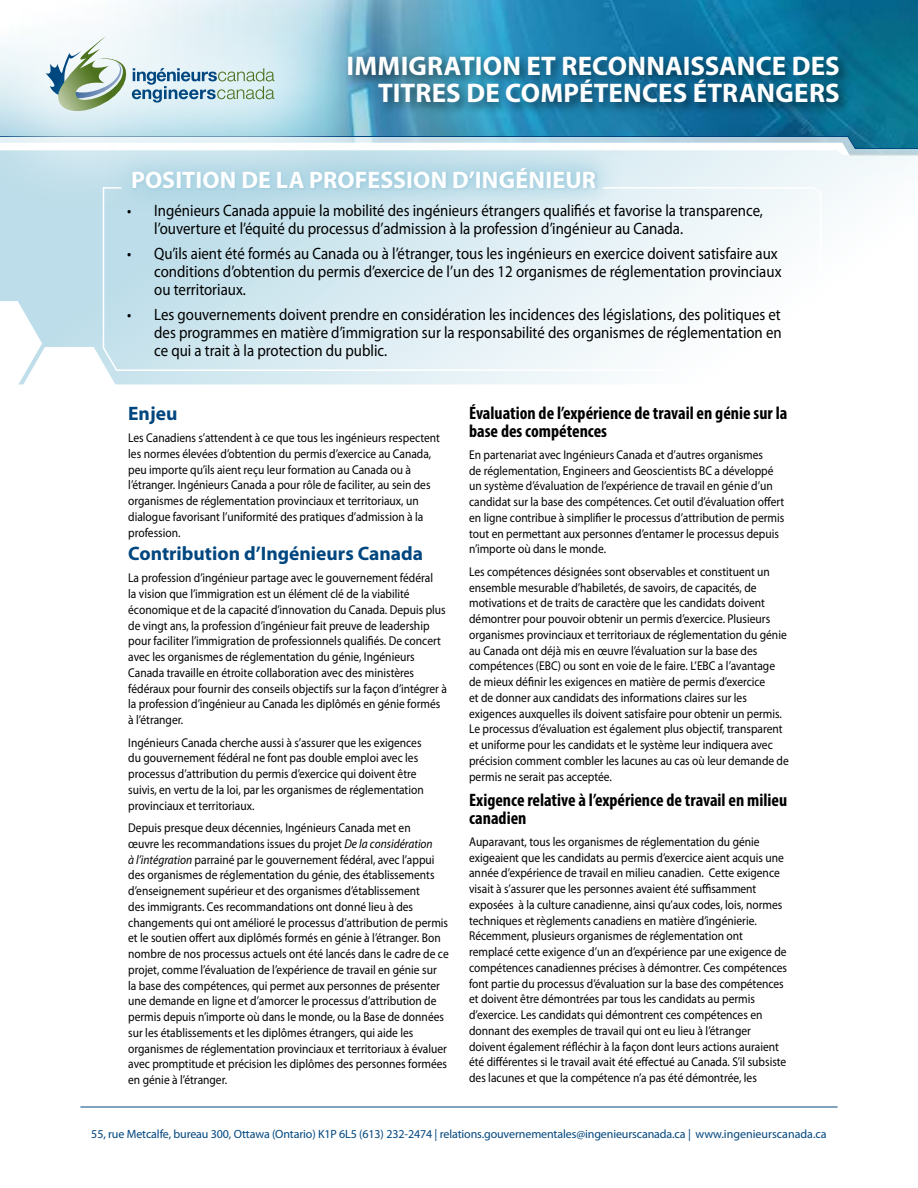
<style>
.page{position:relative;width:918px;height:1188px;background:#fff}
.page>*{position:absolute;margin:0;border:0;box-sizing:border-box;transform-origin:0 0}
.t1{font:700 27px/27px "Myriad Pro";letter-spacing:.005em;color:#fff;text-align:right}
.t2{font:700 24px "Myriad Pro";letter-spacing:.01em;color:#fff}
.t3{font:700 19.5px "Myriad Pro";color:#00467f}
.t4{font:700 condensed 18px/18px "Myriad Pro";color:#000}
.t5{font:16.5px/18px "Myriad Pro";color:#000;scale:.9 1}
.t6{font:12.75px/15.8px "Myriad Pro";color:#000;scale:.9 1}
.t7{font:12px "Myriad Pro";letter-spacing:-.01em;color:#00467f}
.s1{font-style:italic}
</style>
<div class="page">
<img style="left:80px;top:0;width:838px;height:1107px">
<svg style="left:382px;top:136px;width:536px;height:14px"></svg>
<svg style="left:0;top:150px;width:918px;height:234px"></svg>
<svg style="left:382px;top:144px;width:238px;height:42px;background:#c5e0eb"></svg>
<svg style="left:0;top:301px;width:118px;height:131px"></svg>
<svg style="left:800px;top:235px;width:118px;height:197px"></svg>
<svg style="left:102px;top:186px;width:720px;height:186px"></svg>
<div style="left:0;top:0;width:382px;height:219px;background:#fff;opacity:.75"></div>
<svg style="left:45px;top:36px;width:229px;height:78px;background:#c4d9d9"></svg>
<hr style="left:80px;top:1107px;width:758px;height:1px;background:#00467f">
<div style="left:345px;top:53px;width:507px;height:62px;background:#000;opacity:.52"></div>
<h1 class="t1" style="left:346px;top:53px;width:495px">IMMIGRATION ET RECONNAISSANCE DES<br>TITRES DE COMPÉTENCES ÉTRANGERS</h1>
<h2 class="t2" style="left:131px;top:166px;width:467px">POSITION DE LA PROFESSION D’INGÉNIEUR</h2>
<p class="t5" style="left:154px;top:202px;width:678px;text-indent:-27px">• Ingénieurs Canada appuie la mobilité des ingénieurs étrangers qualifiés et favorise la transparence, l’ouverture et l’équité du processus d’admission à la profession d’ingénieur au Canada.</p>
<p class="t5" style="left:154px;top:245px;width:698px;text-indent:-27px">• Qu’ils aient été formés au Canada ou à l’étranger, tous les ingénieurs en exercice doivent satisfaire aux conditions d’obtention du permis d’exercice de l’un des 12 organismes de réglementation provinciaux ou territoriaux.</p>
<p class="t5" style="left:154px;top:306px;width:699px;text-align:justify;text-indent:-27px">• Les gouvernements doivent prendre en considération les incidences des législations, des politiques et des programmes en matière d’immigration sur la responsabilité des organismes de réglementation en ce qui a trait à la protection du public.</p>
<h3 class="t3" style="left:128px;top:402px;width:51px">Enjeu</h3>
<p class="t6" style="left:128px;top:430px;width:348px">Les Canadiens s’attendent à ce que tous les ingénieurs respectent les normes élevées d’obtention du permis d’exercice au Canada, peu importe qu’ils aient reçu leur formation au Canada ou à l’étranger. Ingénieurs Canada a pour rôle de faciliter, au sein des organismes de réglementation provinciaux et territoriaux, un dialogue favorisant l’uniformité des pratiques d’admission à la profession.</p>
<h3 class="t3" style="left:128px;top:542px;width:296px">Contribution d’Ingénieurs Canada</h3>
<p class="t6" style="left:128px;top:570px;width:356px">La profession d’ingénieur partage avec le gouvernement fédéral<br>la vision que l’immigration est un élément clé de la viabilité économique et de la capacité d’innovation du Canada. Depuis plus de vingt ans, la profession d’ingénieur fait preuve de leadership pour faciliter l’immigration de professionnels qualifiés. De concert avec les organismes de réglementation du génie, Ingénieurs Canada travaille en étroite collaboration avec des ministères fédéraux pour fournir des conseils objectifs sur la façon d’intégrer à la profession d’ingénieur au Canada les diplômés en génie formés à l’étranger.</p>
<p class="t6" style="left:128px;top:735px;width:330px">Ingénieurs Canada cherche aussi à s’assurer que les exigences du gouvernement fédéral ne font pas double emploi avec les processus d’attribution du permis d’exercice qui doivent être suivis, en vertu de la loi, par les organismes de réglementation provinciaux et territoriaux.</p>
<p class="t6" style="left:128px;top:820px;width:358px">Depuis presque deux décennies, Ingénieurs Canada met en<br>œuvre les recommandations issues du projet <span class="s1">De la considération<br>à l’intégration</span> parrainé par le gouvernement fédéral, avec l’appui des organismes de réglementation du génie, des établissements d’enseignement supérieur et des organismes d’établissement<br>des immigrants. Ces recommandations ont donné lieu à des changements qui ont amélioré le processus d’attribution de permis et le soutien offert aux diplômés formés en génie à l’étranger. Bon nombre de nos processus actuels ont été lancés dans le cadre de ce projet, comme l’évaluation de l’expérience de travail en génie sur<br>la base des compétences, qui permet aux personnes de présenter une demande en ligne et d’amorcer le processus d’attribution de permis depuis n’importe où dans le monde, ou la Base de données sur les établissements et les diplômes étrangers, qui aide les organismes de réglementation provinciaux et territoriaux à évaluer avec promptitude et précision les diplômes des personnes formées en génie à l’étranger.</p>
<h3 class="t4" style="left:469px;top:403px;width:320px">Évaluation de l’expérience de travail en génie sur la base des compétences</h3>
<p class="t6" style="left:469px;top:447px;width:352px">En partenariat avec Ingénieurs Canada et d’autres organismes<br>de réglementation, Engineers and Geoscientists BC a développé un système d’évaluation de l’expérience de travail en génie d’un candidat sur la base des compétences. Cet outil d’évaluation offert en ligne contribue à simplifier le processus d’attribution de permis tout en permettant aux personnes d’entamer le processus depuis n’importe où dans le monde.</p>
<p class="t6" style="left:469px;top:564px;width:357px">Les compétences désignées sont observables et constituent un ensemble mesurable d’habiletés, de savoirs, de capacités, de motivations et de traits de caractère que les candidats doivent démontrer pour pouvoir obtenir un permis d’exercice. Plusieurs organismes provinciaux et territoriaux de réglementation du génie au Canada ont déjà mis en œuvre l’évaluation sur la base des compétences (EBC) ou sont en voie de le faire. L’EBC a l’avantage de mieux définir les exigences en matière de permis d’exercice<br>et de donner aux candidats des informations claires sur les exigences auxquelles ils doivent satisfaire pour obtenir un permis.<br>Le processus d’évaluation est également plus objectif, transparent et uniforme pour les candidats et le système leur indiquera avec précision comment combler les lacunes au cas où leur demande de permis ne serait pas acceptée.</p>
<h3 class="t4" style="left:469px;top:790px;width:320px">Exigence relative à l’expérience de travail en milieu canadien</h3>
<p class="t6" style="left:469px;top:834px;width:355px">Auparavant, tous les organismes de réglementation du génie exigeaient que les candidats au permis d’exercice aient acquis une année d’expérience de travail en milieu canadien. Cette exigence visait à s’assurer que les personnes avaient été suffisamment exposées à la culture canadienne, ainsi qu’aux codes, lois, normes techniques et règlements canadiens en matière d’ingénierie.<br>Récemment, plusieurs organismes de réglementation ont remplacé cette exigence d’un an d’expérience par une exigence de compétences canadiennes précises à démontrer. Ces compétences font partie du processus d’évaluation sur la base des compétences et doivent être démontrées par tous les candidats au permis d’exercice. Les candidats qui démontrent ces compétences en donnant des exemples de travail qui ont eu lieu à l’étranger doivent également réfléchir à la façon dont leurs actions auraient été différentes si le travail avait été effectué au Canada. S’il subsiste des lacunes et que la compétence n’a pas été démontrée, les</p>
<p class="t7" style="left:91px;top:1127px;width:737px">55, rue Metcalfe, bureau 300, Ottawa (Ontario) K1P 6L5 (613) 232-2474 | relations.gouvernementales@ingenieurscanada.ca | www.ingenieurscanada.ca</p>
</div>
